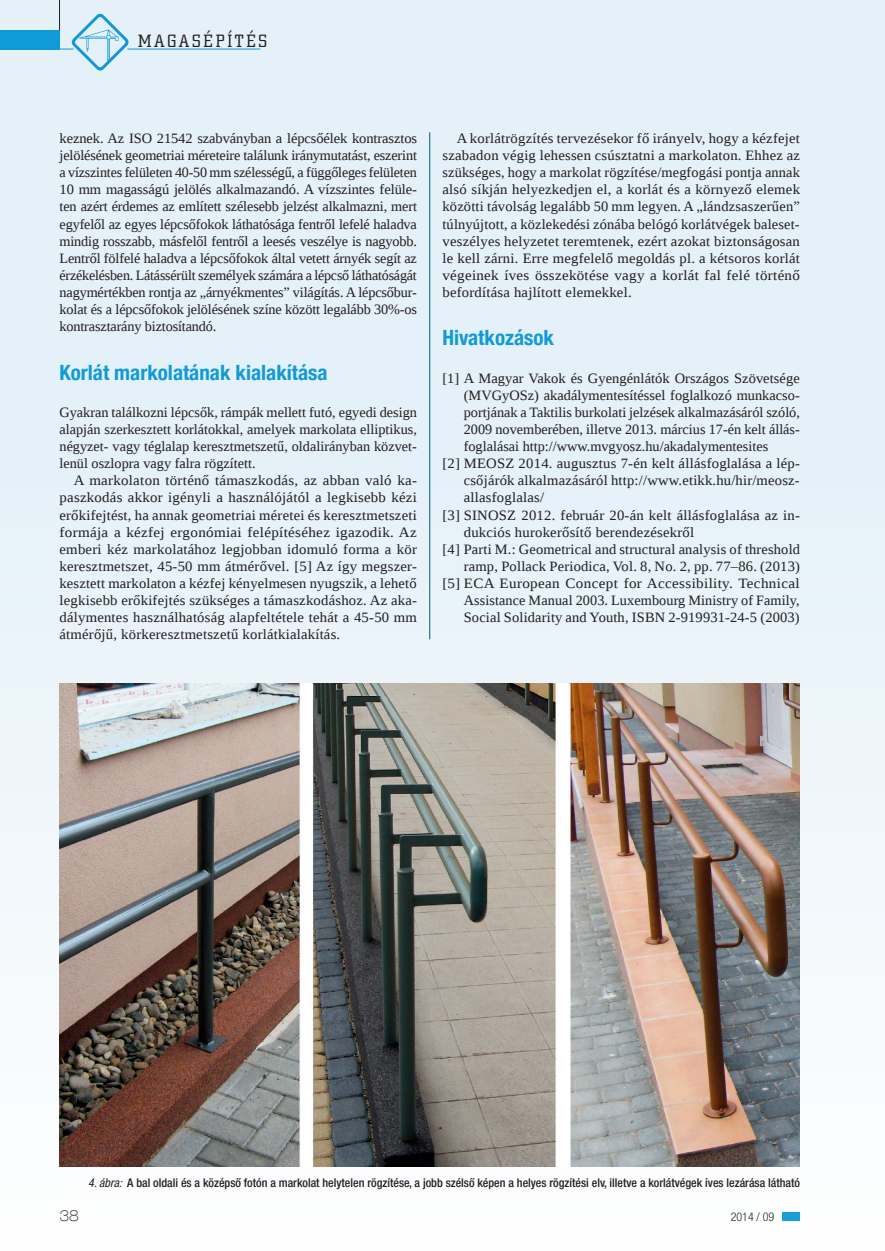
<style>
.page{position:relative;width:885px;height:1251px;background:#fff}
.page>*{position:absolute;margin:0;border:0;box-sizing:border-box;transform-origin:0 0}
.t1{font:700 condensed 21px "Helvetica Neue LT Com";color:#109ad7}
.t2{font:18px "Square Slabserif 711 Lt PFL Normal";letter-spacing:.15em;color:#231f20}
.t3{font:100 expanded 15px "Helvetica Neue LT Com";color:#231f20}
.t4{font:14.25px/17.1px "Liberation Serif";letter-spacing:.015em;color:#231f20;text-align:justify}
.t5{font:14.25px "Liberation Serif";letter-spacing:.015em;color:#231f20;scale:1.06 1}
.t6{font:14.25px "Liberation Serif";letter-spacing:.015em;color:#231f20;scale:1.04 1}
.t7{font:14.25px "Liberation Serif";letter-spacing:.015em;color:#231f20;scale:1.05 1}
.t8{font:500 condensed 12px "Helvetica Neue LT Com";color:#231f20}
.t9{font:300 condensed 12px "Helvetica Neue LT Com";color:#231f20}
.s1{font-weight:400;font-style:italic}
</style>
<div class="page">
<div style="left:0;top:0;width:884px;height:1250px;background:linear-gradient(to bottom,#dfeef8,#fafcfd)"></div>
<hr style="left:59px;top:0;width:1px;height:38px;background:#231f20">
<div style="left:0;top:30px;width:60px;height:19px;background:#109ad7"></div>
<svg style="left:59px;top:13px;width:70px;height:58px;background:#c3e2f2"></svg>
<hr style="left:127px;top:49px;width:133px;height:1px;background:#109ad7">
<hr style="left:429px;top:132px;width:1px;height:507px;background:#005685">
<img style="left:59px;top:683px;width:740px;height:482px">
<p class="t2" style="left:138px;top:29px;width:130px">MAGASÉPÍTÉS</p>
<p class="t4" style="left:59px;top:130px;width:359px">keznek. Az ISO 21542 szabványban a lépcsőélek kontrasztos jelölésének geometriai méreteire találunk iránymutatást, eszerint a vízszintes felületen 40-50 mm szélességű, a függőleges felületen 10 mm magasságú jelölés alkalmazandó. A vízszintes felüle&shy;ten azért érdemes az említett szélesebb jelzést alkalmazni, mert egyfelől az egyes lépcsőfokok láthatósága fentről lefelé haladva mindig rosszabb, másfelől fentről a leesés veszélye is nagyobb.<br>Lentről fölfelé haladva a lépcsőfokok által vetett árnyék segít az érzékelésben. Látássérült személyek számára a lépcső láthatóságát nagymértékben rontja az „árnyékmentes” világítás. A lépcsőbur&shy;kolat és a lépcsőfokok jelölésének színe között legalább 30%-os kontrasztarány biztosítandó.</p>
<p class="t1" style="left:59px;top:359px;width:270px">Korlát markolatának kialakítása</p>
<p class="t4" style="left:59px;top:403px;width:359px">Gyakran találkozni lépcsők, rámpák mellett futó, egyedi design</p>
<p class="t4" style="left:59px;top:420px;width:359px">alapján szerkesztett korlátokkal, amelyek markolata elliptikus,</p>
<p class="t4" style="left:59px;top:437px;width:359px">négyzet- vagy téglalap keresztmetszetű, oldalirányban közvet-</p>
<p class="t4" style="left:59px;top:454px;width:197px">lenül oszlopra vagy falra rögzített.</p>
<p class="t7" style="left:74px;top:471px;width:328px">A markolaton történő támaszkodás, az abban való ka-</p>
<p class="t6" style="left:59px;top:488px;width:345px">paszkodás akkor igényli a használójától a legkisebb kézi</p>
<p class="t4" style="left:59px;top:506px;width:358px">erőkifejtést, ha annak geometriai méretei és keresztmetszeti</p>
<p class="t5" style="left:59px;top:522px;width:338px">formája a kézfej ergonómiai felépítéséhez igazodik. Az</p>
<p class="t4" style="left:59px;top:540px;width:359px">emberi kéz markolatához legjobban idomuló forma a kör</p>
<p class="t4" style="left:59px;top:557px;width:359px">keresztmetszet, 45-50 mm átmérővel. [5] Az így megszer-</p>
<p class="t4" style="left:59px;top:574px;width:358px">kesztett markolaton a kézfej kényelmesen nyugszik, a lehető</p>
<p class="t4" style="left:59px;top:591px;width:359px">legkisebb erőkifejtés szükséges a támaszkodáshoz. Az aka-</p>
<p class="t4" style="left:59px;top:608px;width:359px">dálymentes használhatóság alapfeltétele tehát a 45-50 mm</p>
<p class="t4" style="left:59px;top:625px;width:282px">átmérőjű, körkeresztmetszetű korlátkialakítás.</p>
<p class="t4" style="left:442px;top:130px;width:359px;text-indent:14px">A korlátrögzítés tervezésekor fő irányelv, hogy a kézfejet szabadon végig lehessen csúsztatni a markolaton. Ehhez az szükséges, hogy a markolat rögzítése/megfogási pontja annak alsó síkján helyezkedjen el, a korlát és a környező elemek közötti távolság legalább 50 mm legyen. A „lándzsaszerűen” túlnyújtott, a közlekedési zónába belógó korlátvégek baleset&shy;veszélyes helyzetet teremtenek, ezért azokat biztonságosan le kell zárni. Erre megfelelő megoldás pl. a kétsoros korlát végeinek íves összekötése vagy a korlát fal felé történő befordítása hajlított elemekkel.</p>
<p class="t1" style="left:442px;top:325px;width:113px">Hivatkozások</p>
<p class="t4" style="left:442px;top:369px;width:359px">[1] A Magyar Vakok és Gyengénlátók Országos Szövetsége</p>
<p class="t4" style="left:463px;top:386px;width:337px">(MVGyOSz) akadálymentesítéssel foglalkozó munkacso-</p>
<p class="t4" style="left:463px;top:403px;width:337px">portjának a Taktilis burkolati jelzések alkalmazásáról szóló,</p>
<p class="t4" style="left:463px;top:420px;width:337px">2009 novemberében, illetve 2013. március 17-én kelt állás-</p>
<p class="t4" style="left:463px;top:437px;width:306px">foglalásai http://www.mvgyosz.hu/akadalymentesites</p>
<p class="t4" style="left:442px;top:454px;width:359px">[2] MEOSZ 2014. augusztus 7-én kelt állásfoglalása a lép-</p>
<p class="t4" style="left:463px;top:472px;width:337px">csőjárók alkalmazásáról http://www.etikk.hu/hir/meosz-</p>
<p class="t4" style="left:463px;top:489px;width:82px">allasfoglalas/</p>
<p class="t4" style="left:442px;top:506px;width:359px">[3] SINOSZ 2012. február 20-án kelt állásfoglalása az in-</p>
<p class="t4" style="left:463px;top:523px;width:232px">dukciós hurokerősítő berendezésekről</p>
<p class="t4" style="left:442px;top:540px;width:359px">[4] Parti M.: Geometrical and structural analysis of threshold</p>
<p class="t4" style="left:463px;top:557px;width:337px">ramp, Pollack Periodica, Vol. 8, No. 2, pp. 77–86. (2013)</p>
<p class="t5" style="left:442px;top:574px;width:338px">[5] ECA European Concept for Accessibility. Technical</p>
<p class="t4" style="left:463px;top:591px;width:337px">Assistance Manual 2003. Luxembourg Ministry of Family,</p>
<p class="t4" style="left:463px;top:608px;width:337px">Social Solidarity and Youth, ISBN 2-919931-24-5 (2003)</p>
<p class="t8" style="left:88px;top:1175px;width:713px"><span class="s1">4. ábra:</span> A bal oldali és a középső fotón a markolat helytelen rögzítése, a jobb szélső képen a helyes rögzítési elv, illetve a korlátvégek íves lezárása látható</p>
<p class="t3" style="left:59px;top:1206px;width:21px">38</p>
<p class="t9" style="left:730px;top:1209px;width:45px">2014 / 09</p>
</div>
